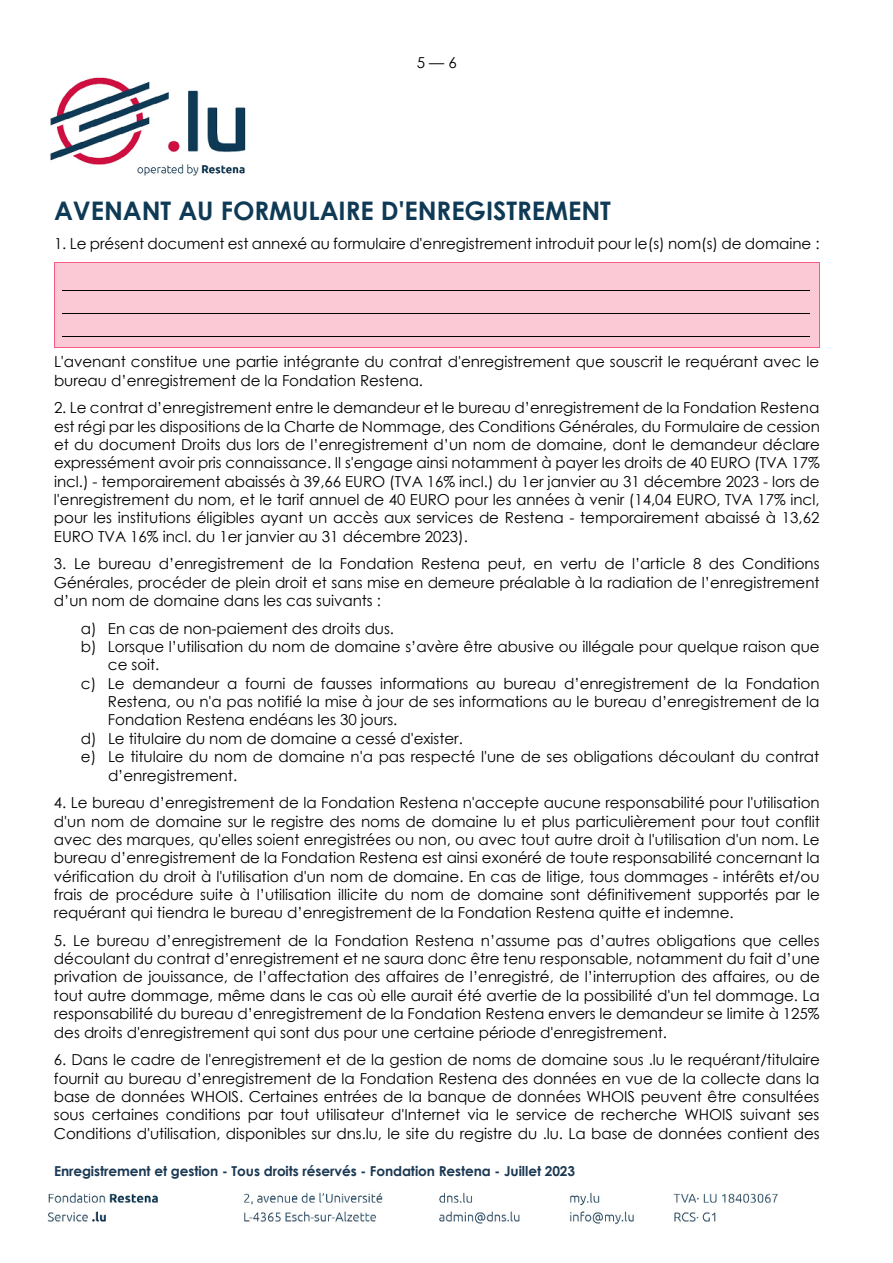
<style>
.page{position:relative;width:893px;height:1263px;background:#fff}
.page>*{position:absolute;margin:0;border:0;box-sizing:border-box;transform-origin:0 0}
.t1{font:700 25.5px "Century Gothic";color:#0f3a55}
.t2{font:15.15px/18.3px "Century Gothic";letter-spacing:-.005em;color:#000;text-align:justify}
.t3{font:700 13.65px "Century Gothic";letter-spacing:-.005em;color:#1b3853}
.s1{font-family:"Arial"}
</style>
<div class="page">
<img style="left:50px;top:77px;width:196px;height:99px">
<img style="left:47px;top:1192px;width:731px;height:33px">
<div style="left:55px;top:263px;width:764px;height:84px;background:#fbc8d5"></div>
<hr style="left:63px;top:290px;width:747px;height:1px;background:#000">
<hr style="left:63px;top:313px;width:747px;height:1px;background:#000">
<hr style="left:63px;top:336px;width:747px;height:1px;background:#000">
<hr style="left:55px;top:262px;width:764px;height:1px;background:#f45c81">
<hr style="left:54px;top:263px;width:1px;height:84px;background:#f45c81">
<hr style="left:55px;top:347px;width:764px;height:1px;background:#f45c81">
<hr style="left:819px;top:263px;width:1px;height:84px;background:#f45c81">
<p class="t2" style="left:417px;top:53px;width:42px">5—6</p>
<p class="t1" style="left:54px;top:191px;width:559px">AVENANT AU FORMULAIRE D'ENREGISTREMENT</p>
<p class="t2" style="left:54px;top:235px;width:767px">1. Le présent document est annexé au formulaire d'enregistrement introduit pour le(s) nom(s) de domaine :</p>
<p class="t2" style="left:54px;top:353px;width:767px">L'avenant constitue une partie intégrante du contrat d'enregistrement que souscrit le requérant avec le bureau d’enregistrement de la Fondation Restena.</p>
<p class="t2" style="left:54px;top:398px;width:767px">2. Le contrat d’enregistrement entre le demandeur et le bureau d’enregistrement de la Fondation Restena est régi par les dispositions de la Charte de Nommage, des Conditions Générales, du Formulaire de cession et du document Droits dus lors de l’enregistrement d’un nom de domaine, dont le demandeur déclare expressément avoir pris connaissance. Il s'engage ainsi notamment à payer les droits de 40 EURO (TVA 17% incl.) - temporairement abaissés à 39,66 EURO (TVA 16% incl.) du 1er janvier au 31 décembre 2023 - lors de l'enregistrement du nom, et le tarif annuel de 40 EURO pour les années à venir (14,04 EURO, TVA 17% incl, pour les institutions éligibles ayant un accès aux services de Restena - temporairement abaissé à 13,62<br>EURO TVA 16% incl. du 1er janvier au 31 décembre 2023).</p>
<p class="t2" style="left:54px;top:555px;width:767px">3. Le bureau d’enregistrement de la Fondation Restena peut, en vertu de l’article 8 des Conditions Générales, procéder de plein droit et sans mise en demeure préalable à la radiation de l’enregistrement d’un nom de domaine dans les cas suivants :</p>
<p class="t2" style="left:81px;top:619px;width:315px">a) En cas de non-paiement des droits dus.</p>
<p class="t2" style="left:81px;top:637px;width:740px">b) Lorsque l’utilisation du nom de domaine s’avère être abusive ou illégale pour quelque raison que</p>
<p class="t2" style="left:108px;top:655px;width:53px">ce soit.</p>
<p class="t2" style="left:81px;top:674px;width:740px">c) Le demandeur a fourni de fausses informations au bureau d’enregistrement de la Fondation</p>
<p class="t2" style="left:108px;top:692px;width:713px">Restena, ou n'a pas notifié la mise à jour de ses informations au le bureau d’enregistrement de la</p>
<p class="t2" style="left:108px;top:710px;width:291px">Fondation Restena endéans les 30 jours.</p>
<p class="t2" style="left:81px;top:729px;width:384px">d) Le titulaire du nom de domaine a cessé d'exister.</p>
<p class="t2" style="left:81px;top:747px;width:740px">e) Le titulaire du nom de domaine n'a pas respecté l'une de ses obligations découlant du contrat</p>
<p class="t2" style="left:108px;top:766px;width:131px">d’enregistrement.</p>
<p class="t2" style="left:54px;top:793px;width:767px">4. Le bureau d’enregistrement de la Fondation Restena n'accepte aucune responsabilité pour l'utilisation d'un nom de domaine sur le registre des noms de domaine lu et plus particulièrement pour tout conflit avec des marques, qu'elles soient enregistrées ou non, ou avec tout autre droit à l'utilisation d'un nom. Le bureau d’enregistrement de la Fondation Restena est ainsi exonéré de toute responsabilité concernant la vérification du droit à l'utilisation d'un nom de domaine. En cas de litige, tous dommages - intérê<span class="s1">t</span>s et/ou frais de procédure suite à l’utilisation illicite du nom de domaine sont définitivement supportés par le requérant qui tiendra le bureau d’enregistrement de la Fondation Restena quitte et indemne.</p>
<p class="t2" style="left:54px;top:931px;width:767px">5. Le bureau d’enregistrement de la Fondation Restena n’assume pas d’autres obligations que celles découlant du contrat d’enregistrement et ne saura donc être tenu responsable, notamment du fait d’une privation de jouissance, de l’affectation des affaires de l’enregistré, de l’interruption des affaires, ou de tout autre dommage, même dans le cas où elle aurait été avertie de la possibilité d'un tel dommage. La responsabilité du bureau d’enregistrement de la Fondation Restena envers le demandeur se limite à 125% des droits d'enregistrement qui sont dus pour une certaine période d'enregistrement.</p>
<p class="t2" style="left:54px;top:1050px;width:767px">6. Dans le cadre de l'enregistrement et de la gestion de noms de domaine sous .lu le requérant/titulaire fournit au bureau d’enregistrement de la Fondation Restena des données en vue de la collecte dans la base de données WHOIS. Certaines entrées de la banque de données WHOIS peuvent être consultées sous certaines conditions par tout utilisateur d'Internet via le service de recherche WHOIS suivant ses Conditions d'utilisation, disponibles sur dns.lu, le site du registre du .lu. La base de données contient des</p>
<p class="t3" style="left:54px;top:1161px;width:523px">Enregistrement et gestion - Tous droits réservés - Fondation Restena - Juillet 2023</p>
</div>
